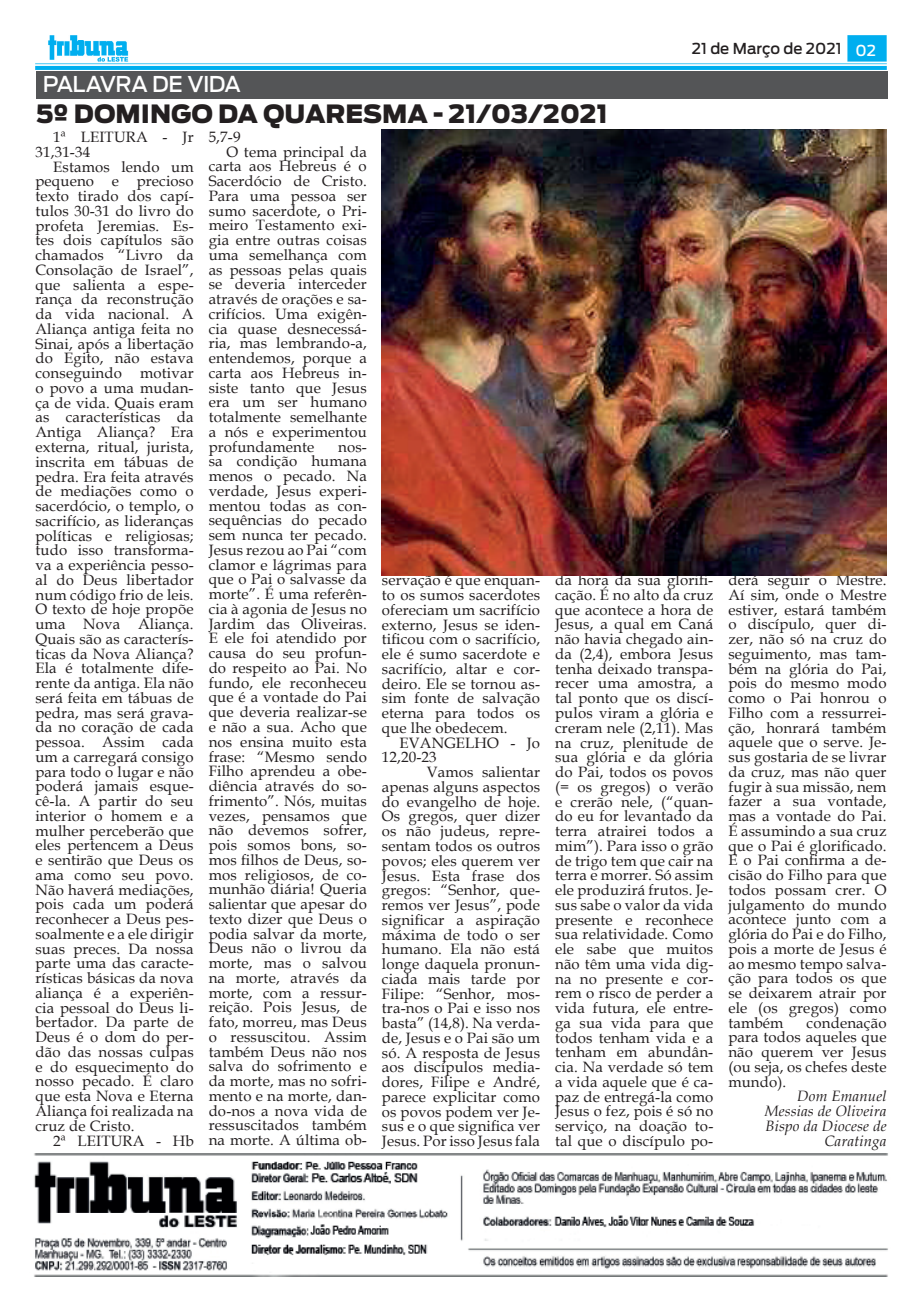
<style>
.page{position:relative;width:922px;height:1312px;background:#fff}
.page>*{position:absolute;margin:0;border:0;box-sizing:border-box;transform-origin:0 0}
.t1{font:900 25px "Antenna";color:#231f20}
.t2{font:500 21.62px "Antenna";letter-spacing:-.025em;color:#fff}
.t3{font:15px/14.8px "Book Antiqua";letter-spacing:.01em;color:#231f20;text-align:justify}
.t4{font:italic 15px/14.8px "Book Antiqua";letter-spacing:.01em;color:#231f20;text-align:right}
.t5{font:500 15px "Antenna";color:#231f20}
.s1{color:#fff}
</style>
<div class="page">
<img style="left:35px;top:35px;width:851px;height:34px">
<div style="left:36px;top:72px;width:851px;height:27px;background:#545557"></div>
<img style="left:34px;top:1153px;width:854px;height:122px">
<img style="left:382px;top:130px;width:504px;height:445px">
<p class="t5" style="left:691px;top:40px;width:186px">21 de Março de 2021 <span class="s1">02</span></p>
<h2 class="t2" style="left:43px;top:72px;width:200px">PALAVRA DE VIDA</h2>
<p class="t3" style="left:35px;top:129px;width:160px;text-indent:18px">1ª LEITURA - Jr<br>31,31-34</p>
<p class="t3" style="left:35px;top:159px;width:160px;text-indent:18px">Estamos lendo um pequeno e precioso texto tirado dos capí&shy;tulos 30-31 do livro do profeta Jeremias. Es&shy;tes dois capítulos são chamados “Livro da Consolação de Israel”, que salienta a espe&shy;rança da reconstrução da vida nacional. A Aliança antiga feita no Sinai, após a libertação do Egito, não estava conseguindo motivar o povo a uma mudan&shy;ça de vida. Quais eram as características da Antiga Aliança? Era externa, ritual, jurista, inscrita em tábuas de pedra. Era feita através de mediações como o sacerdócio, o templo, o sacrifício, as lideranças políticas e religiosas; tudo isso transforma&shy;va a experiência pesso&shy;al do Deus libertador num código frio de leis.<br>O texto de hoje propõe uma Nova Aliança.<br>Quais são as caracterís&shy;ticas da Nova Aliança?<br>Ela é totalmente dife&shy;rente da antiga. Ela não será feita em tábuas de pedra, mas será grava&shy;da no coração de cada pessoa. Assim cada um a carregará consigo para todo o lugar e não poderá jamais esque&shy;cê-la. A partir do seu interior o homem e a mulher perceberão que eles pertencem a Deus e sentirão que Deus os ama como seu povo.<br>Não haverá mediações, pois cada um poderá reconhecer a Deus pes&shy;soalmente e a ele dirigir suas preces. Da nossa parte uma das caracte&shy;rísticas básicas da nova aliança é a experiên&shy;cia pessoal do Deus li&shy;bertador. Da parte de Deus é o dom do per&shy;dão das nossas culpas e do esquecimento do nosso pecado. É claro que esta Nova e Eterna Aliança foi realizada na cruz de Cristo.</p>
<p class="t3" style="left:53px;top:1132px;width:142px">2ª LEITURA - Hb</p>
<h1 class="t1" style="left:36px;top:99px;width:573px">5º DOMINGO DA QUARESMA - 21/03/2021</h1>
<p class="t3" style="left:209px;top:129px;width:33px">5,7-9</p>
<p class="t3" style="left:226px;top:144px;width:142px">O tema principal da</p>
<p class="t3" style="left:209px;top:158px;width:160px">carta aos Hebreus é o</p>
<p class="t3" style="left:209px;top:173px;width:160px">Sacerdócio de Cristo.</p>
<p class="t3" style="left:209px;top:188px;width:160px">Para uma pessoa ser</p>
<p class="t3" style="left:209px;top:203px;width:160px">sumo sacerdote, o Pri-</p>
<p class="t3" style="left:209px;top:217px;width:160px">meiro Testamento exi-</p>
<p class="t3" style="left:209px;top:232px;width:160px">gia entre outras coisas</p>
<p class="t3" style="left:209px;top:247px;width:160px">uma semelhança com</p>
<p class="t3" style="left:209px;top:262px;width:160px">as pessoas pelas quais</p>
<p class="t3" style="left:209px;top:276px;width:160px">se deveria interceder</p>
<p class="t3" style="left:209px;top:291px;width:160px">através de orações e sa-</p>
<p class="t3" style="left:209px;top:306px;width:160px">crifícios. Uma exigên-</p>
<p class="t3" style="left:209px;top:321px;width:160px">cia quase desnecessá-</p>
<p class="t3" style="left:209px;top:335px;width:160px">ria, mas lembrando-a,</p>
<p class="t3" style="left:209px;top:350px;width:160px">entendemos, porque a</p>
<p class="t3" style="left:209px;top:365px;width:160px">carta aos Hebreus in-</p>
<p class="t3" style="left:209px;top:380px;width:160px">siste tanto que Jesus</p>
<p class="t3" style="left:209px;top:394px;width:160px">era um ser humano</p>
<p class="t3" style="left:209px;top:409px;width:160px">totalmente semelhante</p>
<p class="t3" style="left:209px;top:424px;width:160px">a nós e experimentou</p>
<p class="t3" style="left:209px;top:438px;width:107px">profundamente</p>
<p class="t3" style="left:209px;top:438px;width:160px;text-indent:129px">nos&shy;sa condição humana menos o pecado. Na verdade, Jesus experi&shy;mentou todas as con&shy;sequências do pecado sem nunca ter pecado.<br>Jesus rezou ao Pai “com clamor e lágrimas para que o Pai o salvasse da morte”. É uma referên&shy;cia à agonia de Jesus no Jardim das Oliveiras.<br>E ele foi atendido por causa do seu profun&shy;do respeito ao Pai. No fundo, ele reconheceu que é a vontade do Pai que deveria realizar-se e não a sua. Acho que nos ensina muito esta frase: “Mesmo sendo Filho aprendeu a obe&shy;diência através do so&shy;frimento”. Nós, muitas vezes, pensamos que não devemos sofrer, pois somos bons, so&shy;mos filhos de Deus, so&shy;mos religiosos, de co&shy;munhão diária! Queria salientar que apesar do texto dizer que Deus o podia salvar da morte, Deus não o livrou da morte, mas o salvou na morte, através da morte, com a ressur&shy;reição. Pois Jesus, de fato, morreu, mas Deus o ressuscitou. Assim também Deus não nos salva do sofrimento e da morte, mas no sofri&shy;mento e na morte, dan&shy;do-nos a nova vida de ressuscitados também na morte. A última ob-</p>
<p class="t3" style="left:555px;top:572px;width:160px">da hora da sua glorifi&shy;cação. É no alto da cruz que acontece a hora de Jesus, a qual em Caná não havia chegado ain&shy;da (2,4), embora Jesus tenha deixado transpa&shy;recer uma amostra, a tal ponto que os discí&shy;pulos viram a glória e creram nele (2,11). Mas na cruz, plenitude de sua glória e da glória do Pai, todos os povos (= os gregos) o verão e crerão nele, (“quan&shy;do eu for levantado da terra atrairei todos a mim”). Para isso o grão de trigo tem que cair na terra e morrer. Só assim ele produzirá frutos. Je&shy;sus sabe o valor da vida presente e reconhece sua relatividade. Como ele sabe que muitos não têm uma vida dig&shy;na no presente e cor&shy;rem o risco de perder a vida futura, ele entre&shy;ga sua vida para que todos tenham vida e a tenham em abundân&shy;cia. Na verdade só tem a vida aquele que é ca&shy;paz de entregá-la como Jesus o fez, pois é só no serviço, na doação to&shy;tal que o discípulo po-</p>
<p class="t3" style="left:728px;top:572px;width:160px">derá seguir o Mestre.<br>Aí sim, onde o Mestre estiver, estará também o discípulo, quer di&shy;zer, não só na cruz do seguimento, mas tam&shy;bém na glória do Pai, pois do mesmo modo como o Pai honrou o Filho com a ressurrei&shy;ção, honrará também aquele que o serve. Je&shy;sus gostaria de se livrar da cruz, mas não quer fugir à sua missão, nem fazer a sua vontade, mas a vontade do Pai.<br>É assumindo a sua cruz que o Pai é glorificado.<br>E o Pai confirma a de&shy;cisão do Filho para que todos possam crer. O julgamento do mundo acontece junto com a glória do Pai e do Filho, pois a morte de Jesus é ao mesmo tempo salva&shy;ção para todos os que se deixarem atrair por ele (os gregos) como também</p>
<p class="t3" style="left:382px;top:572px;width:160px">servação é que enquan&shy;to os sumos sacerdotes ofereciam um sacrifício externo, Jesus se iden&shy;tificou com o sacrifício, ele é sumo sacerdote e sacrifício, altar e cor&shy;deiro. Ele se tornou as&shy;sim fonte de salvação eterna para todos os que lhe obedecem.</p>
<p class="t3" style="left:382px;top:734px;width:160px;text-indent:18px">EVANGELHO - Jo<br>12,20-23</p>
<p class="t3" style="left:382px;top:764px;width:160px;text-indent:45px">Vamos salientar apenas alguns aspectos do evangelho de hoje.<br>Os gregos, quer dizer os não judeus, repre&shy;sentam todos os outros povos; eles querem ver Jesus. Esta frase dos gregos: “Senhor, que&shy;remos ver Jesus”, pode significar a aspiração máxima de todo o ser humano. Ela não está longe daquela pronun&shy;ciada mais tarde por Filipe: “Senhor, mos&shy;tra-nos o Pai e isso nos basta” (14,8). Na verda&shy;de, Jesus e o Pai são um só. A resposta de Jesus aos discípulos media&shy;dores, Filipe e André, parece explicitar como os povos podem ver Je&shy;sus e o que significa ver Jesus. Por isso Jesus fala</p>
<p class="t3" style="left:728px;top:1014px;width:160px;text-indent:78px">condenação para todos aqueles que não querem ver Jesus (ou seja, os chefes deste mundo).</p>
<p class="t4" style="left:764px;top:1088px;width:123px">Dom Emanuel<br>Messias de Oliveira<br>Bispo da Diocese de<br>Caratinga</p>
</div>
